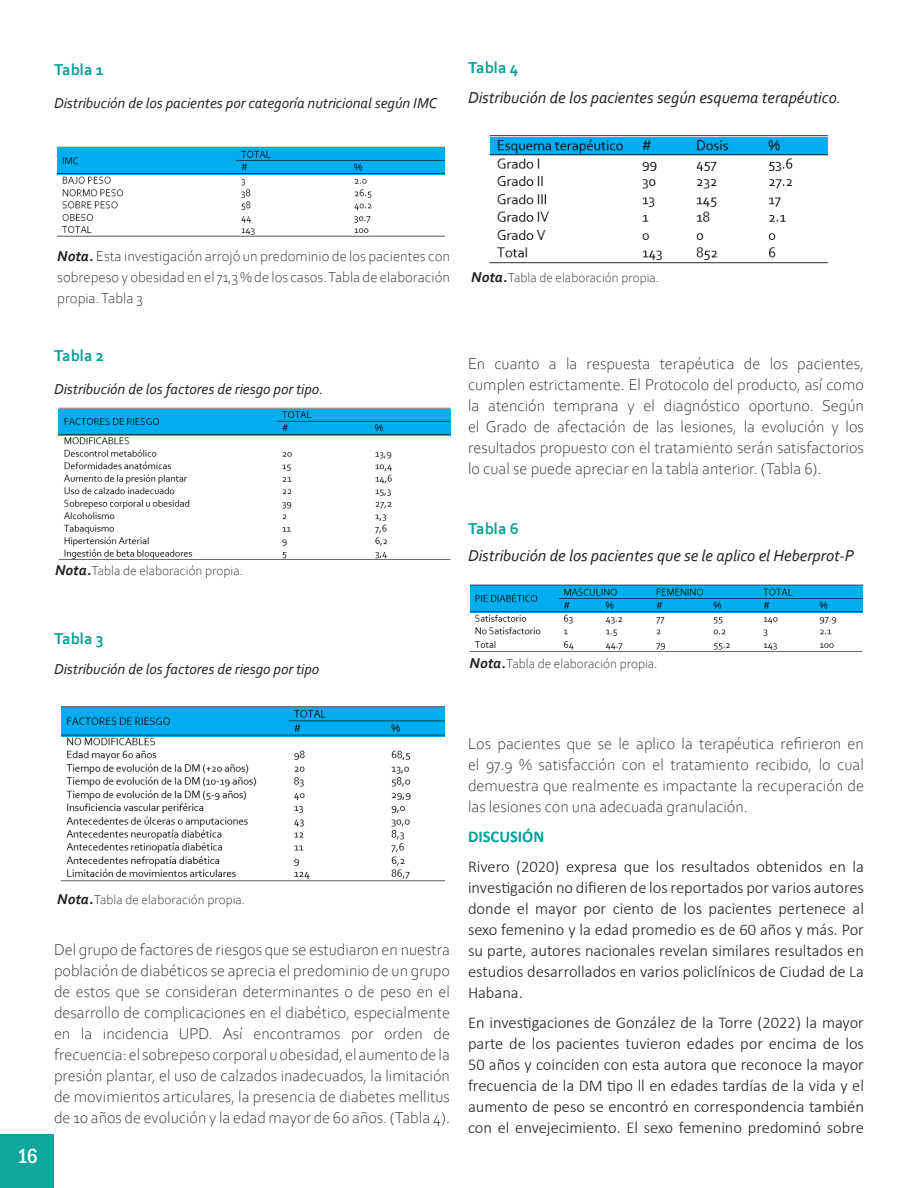
<style>
.page{position:relative;width:918px;height:1188px;background:#fff}
.page>*{position:absolute;margin:0;border:0;box-sizing:border-box;transform-origin:0 0}
.t1{font:500 condensed 21px "Franklin Gothic";color:#fff}
.t2{font:300 16.5px/21px "Corbel";color:#231f20;text-align:justify}
.t3{font:300 16.5px/21px "Calibri";color:#231f20;text-align:justify}
.t4{font:italic 16.5px "Corbel";color:#231f20}
.cuerpo_de_texto{font:700 16.5px "Corbel";color:#00a199}
.t5{font:700 16.5px "Calibri";color:#00a199}
.cuerpo_de_texto-2{font:italic 15px "Corbel";color:#231f20}
.t6{font:300 15px/21px "Corbel";color:#231f20;text-align:justify}
.t7{font:300 13.5px "Corbel";color:#231f20}
.s1{font-weight:700;font-style:italic}
.s2{font-weight:700;font-style:italic;font-size:15px}
</style>
<div class="page">
<div style="left:0;top:1134px;width:54px;height:54px;background:#12a79d"></div>
<img style="left:56px;top:146px;width:389px;height:90px">
<img style="left:58px;top:407px;width:393px;height:153px">
<img style="left:60px;top:706px;width:384px;height:176px">
<img style="left:489px;top:135px;width:340px;height:128px">
<img style="left:469px;top:584px;width:394px;height:68px">
<svg style="left:61px;top:708px;width:383px;height:29px;background:#00a4e1"></svg>
<svg style="left:470px;top:585px;width:392px;height:27px;background:#009ed9"></svg>
<div style="left:58px;top:410px;width:393px;height:26px;background:#00aeef"></div>
<div style="left:57px;top:148px;width:388px;height:26px;background:#00aeef"></div>
<svg style="left:490px;top:137px;width:338px;height:18px;background:#009bd5"></svg>
<p class="cuerpo_de_texto" style="left:54px;top:59px;width:52px">Tabla 1</p>
<p class="cuerpo_de_texto-2" style="left:54px;top:94px;width:385px">Distribución de los pacientes por categoría nutricional según IMC</p>
<p class="cuerpo_de_texto" style="left:468px;top:57px;width:52px">Tabla 4</p>
<p class="t4" style="left:468px;top:87px;width:375px">Distribución de los pacientes según esquema terapéutico.</p>
<p class="t6" style="left:57px;top:245px;width:394px"><span class="s1">Nota.</span> Esta investigación arrojó un predominio de los pacientes con sobrepeso y obesidad en el 71,3 % de los casos. Tabla de elaboración propia. Tabla 3</p>
<p class="cuerpo_de_texto" style="left:54px;top:346px;width:52px">Tabla 2</p>
<p class="cuerpo_de_texto-2" style="left:54px;top:380px;width:271px">Distribución de los factores de riesgo por tipo.</p>
<p class="t7" style="left:55px;top:562px;width:189px"><span class="s2">Nota.</span>Tabla de elaboración propia.</p>
<p class="t7" style="left:471px;top:269px;width:189px"><span class="s2">Nota.</span>Tabla de elaboración propia.</p>
<p class="t2" style="left:468px;top:353px;width:398px">En cuanto a la respuesta terapéutica de los pacientes, cumplen estrictamente. El Protocolo del producto, así como la atención temprana y el diagnóstico oportuno. Según el Grado de afectación de las lesiones, la evolución y los resultados propuesto con el tratamiento serán satisfactorios lo cual se puede apreciar en la tabla anterior. (Tabla 6).</p>
<p class="cuerpo_de_texto" style="left:468px;top:519px;width:53px">Tabla 6</p>
<p class="t4" style="left:468px;top:545px;width:388px">Distribución de los pacientes que se le aplico el Heberprot-P</p>
<p class="cuerpo_de_texto" style="left:54px;top:628px;width:51px">Tabla 3</p>
<p class="cuerpo_de_texto-2" style="left:54px;top:660px;width:267px">Distribución de los factores de riesgo por tipo</p>
<p class="t7" style="left:470px;top:655px;width:189px"><span class="s2">Nota.</span>Tabla de elaboración propia.</p>
<p class="t1" style="left:17px;top:1142px;width:22px">16</p>
<p class="t7" style="left:57px;top:891px;width:189px"><span class="s2">Nota.</span>Tabla de elaboración propia.</p>
<p class="t2" style="left:54px;top:938px;width:398px">Del grupo de factores de riesgos que se estudiaron en nuestra población de diabéticos se aprecia el predominio de un grupo de estos que se consideran determinantes o de peso en el desarrollo de complicaciones en el diabético, especialmente en la incidencia UPD. Así encontramos por orden de frecuencia: el sobrepeso corporal u obesidad, el aumento de la presión plantar, el uso de calzados inadecuados, la limitación de movimientos articulares, la presencia de diabetes mellitus de 10 años de evolución y la edad mayor de 60 años. (Tabla 4).</p>
<p class="t2" style="left:468px;top:733px;width:398px">Los pacientes que se le aplico la terapéutica refirieron en el 97.9 % satisfacción con el tratamiento recibido, lo cual demuestra que realmente es impactante la recuperación de las lesiones con una adecuada granulación.</p>
<p class="t5" style="left:468px;top:825px;width:78px">DISCUSIÓN</p>
<p class="t3" style="left:468px;top:856px;width:398px">Rivero (2020) expresa que los resultados obtenidos en la investigación no difieren de los reportados por varios autores donde el mayor por ciento de los pacientes pertenece al sexo femenino y la edad promedio es de 60 años y más. Por su parte, autores nacionales revelan similares resultados en estudios desarrollados en varios policlínicos de Ciudad de La Habana.</p>
<p class="t3" style="left:468px;top:1012px;width:398px">En investigaciones de González de la Torre (2022) la mayor parte de los pacientes tuvieron edades por encima de los 50 años y coinciden con esta autora que reconoce la mayor frecuencia de la DM tipo ll en edades tardías de la vida y el aumento de peso se encontró en correspondencia también con el envejecimiento. El sexo femenino predominó sobre</p>
</div>
